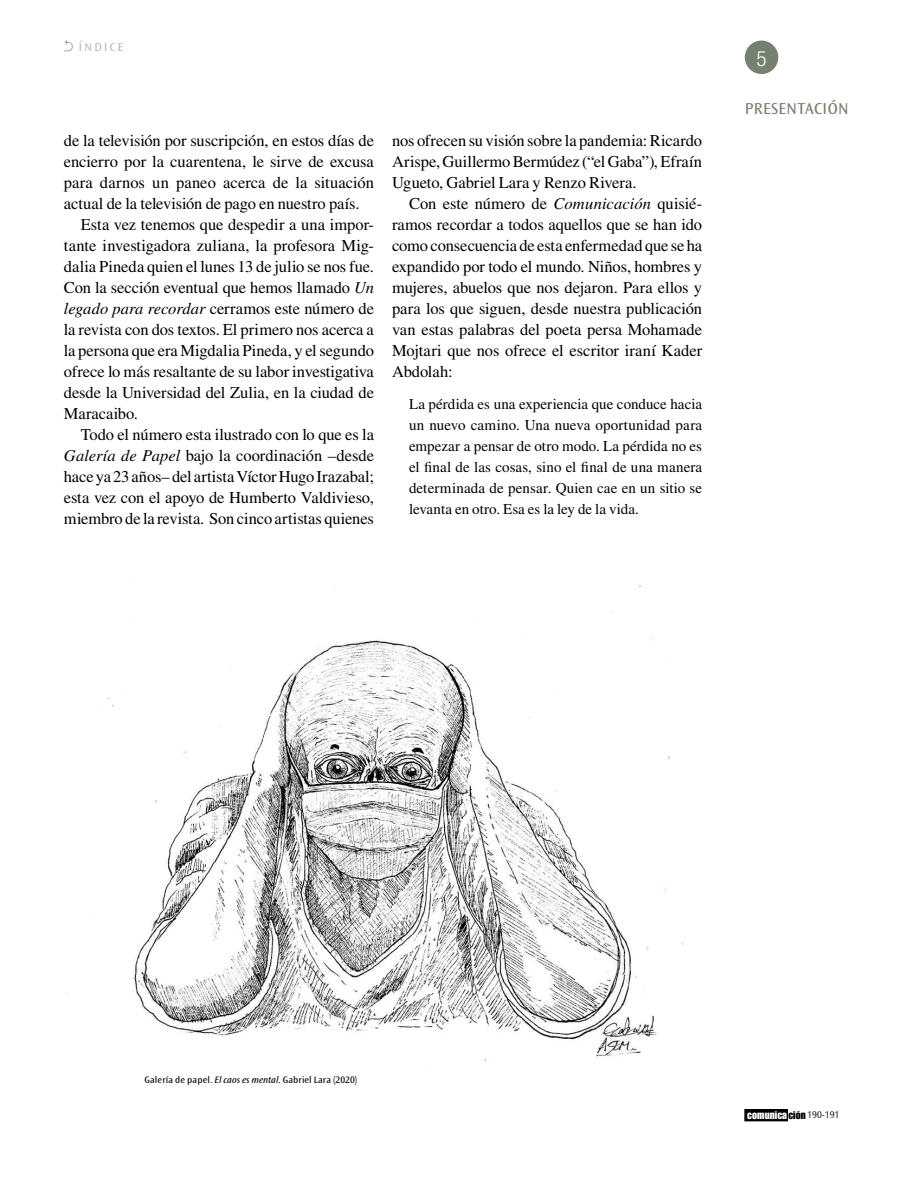
<style>
.page{position:relative;width:915px;height:1191px;background:#fff}
.page>*{position:absolute;margin:0;border:0;box-sizing:border-box;transform-origin:0 0}
.t1{font:300 condensed 21px "Helvetica Neue LT Std";color:#fff}
.t2{font:16.5px/21px "Times LT Std";letter-spacing:-.01em;color:#000;text-align:justify}
.t3{font:16.5px "Times LT Std";letter-spacing:.01em;color:#000}
.t4{font:16.5px "Ocean Sans Std";letter-spacing:.025em;color:#768070}
.t5{font:15px/21px "Times LT Std";color:#000;text-align:justify}
.t6{font:300 12px "Ocean Sans Std";letter-spacing:.2em;color:#a7a9ac}
.t7{font:10.8px "Impact LT Std";letter-spacing:.01em;color:#fff}
.t8{font:9.75px "Ocean Sans Std";letter-spacing:.015em;color:#000}
.s1{font-style:italic}
.s2{color:#000}
.s3{font-family:"Ocean Sans Std";font-weight:300;font-size:10.2px;color:#000}
</style>
<div class="page">
<div style="left:744px;top:41px;width:34px;height:33px;background:#768070;border-radius:50%"></div>
<div style="left:744px;top:1109px;width:43px;height:11px;background:#000"></div>
<div style="left:744px;top:1109px;width:43px;height:12px;border:1px solid #000"></div>
<svg style="left:64px;top:40px;width:9px;height:11px"></svg>
<img style="left:66px;top:585px;width:618px;height:476px">
<p class="t6" style="left:79px;top:40px;width:46px">ÍNDICE</p>
<p class="t2" style="left:64px;top:130px;width:311px">de la televisión por suscripción, en estos días de</p>
<p class="t2" style="left:64px;top:151px;width:311px">encierro por la cuarentena, le sirve de excusa</p>
<p class="t2" style="left:64px;top:172px;width:311px">para darnos un paneo acerca de la situación</p>
<p class="t2" style="left:64px;top:193px;width:297px">actual de la televisión de pago en nuestro país.</p>
<p class="t3" style="left:81px;top:215px;width:294px">Esta vez tenemos que despedir a una impor-</p>
<p class="t2" style="left:64px;top:235px;width:311px">tante investigadora zuliana, la profesora Mig-</p>
<p class="t2" style="left:64px;top:256px;width:311px">dalia Pineda quien el lunes 13 de julio se nos fue.</p>
<p class="t2" style="left:64px;top:277px;width:311px">Con la sección eventual que hemos llamado <span class="s1">Un</span></p>
<p class="t2" style="left:64px;top:298px;width:311px"><span class="s1">legado para recordar</span> cerramos este número de</p>
<p class="t2" style="left:64px;top:319px;width:311px">la revista con dos textos. El primero nos acerca a</p>
<p class="t2" style="left:64px;top:340px;width:311px">la persona que era Migdalia Pineda, y el segundo</p>
<p class="t2" style="left:64px;top:361px;width:311px">ofrece lo más resaltante de su labor investigativa</p>
<p class="t2" style="left:64px;top:382px;width:311px">desde la Universidad del Zulia, en la ciudad de</p>
<p class="t2" style="left:64px;top:403px;width:76px">Maracaibo.</p>
<p class="t2" style="left:81px;top:424px;width:294px">Todo el número esta ilustrado con lo que es la</p>
<p class="t2" style="left:64px;top:445px;width:311px"><span class="s1">Galería de Papel</span> bajo la coordinación –desde</p>
<p class="t2" style="left:64px;top:466px;width:311px">hace ya 23 años– del artista Víctor Hugo Irazabal;</p>
<p class="t2" style="left:64px;top:487px;width:311px">esta vez con el apoyo de Humberto Valdivieso,</p>
<p class="t2" style="left:64px;top:508px;width:311px">miembro de la revista. Son cinco artistas quienes</p>
<p class="t2" style="left:392px;top:130px;width:311px">nos ofrecen su visión sobre la pandemia: Ricardo Arispe, Guillermo Bermúdez (“el Gaba”), Efraín Ugueto, Gabriel Lara y Renzo Rivera.</p>
<p class="t2" style="left:392px;top:193px;width:311px;text-indent:17px">Con este número de <span class="s1">Comunicación</span> quisié&shy;ramos recordar a todos aquellos que se han ido como consecuencia de esta enfermedad que se ha expandido por todo el mundo. Niños, hombres y mujeres, abuelos que nos dejaron. Para ellos y para los que siguen, desde nuestra publicación van estas palabras del poeta persa Mohamade Mojtari que nos ofrece el escritor iraní Kader Abdolah:</p>
<p class="t5" style="left:409px;top:393px;width:294px">La pérdida es una experiencia que conduce hacia un nuevo camino. Una nueva oportunidad para empezar a pensar de otro modo. La pérdida no es el final de las cosas, sino el final de una manera determinada de pensar. Quien cae en un sitio se levanta en otro. Esa es la ley de la vida.</p>
<p class="t1" style="left:756px;top:46px;width:12px">5</p>
<p class="t4" style="left:744px;top:100px;width:105px">PRESENTACIÓN</p>
<p class="t8" style="left:144px;top:1074px;width:214px">Galería de papel. <span class="s1">El caos es mental.</span> Gabriel Lara (2020)</p>
<p class="t7" style="left:747px;top:1108px;width:94px">comunica <span class="s2">ción</span> <span class="s3">190-191</span></p>
</div>
